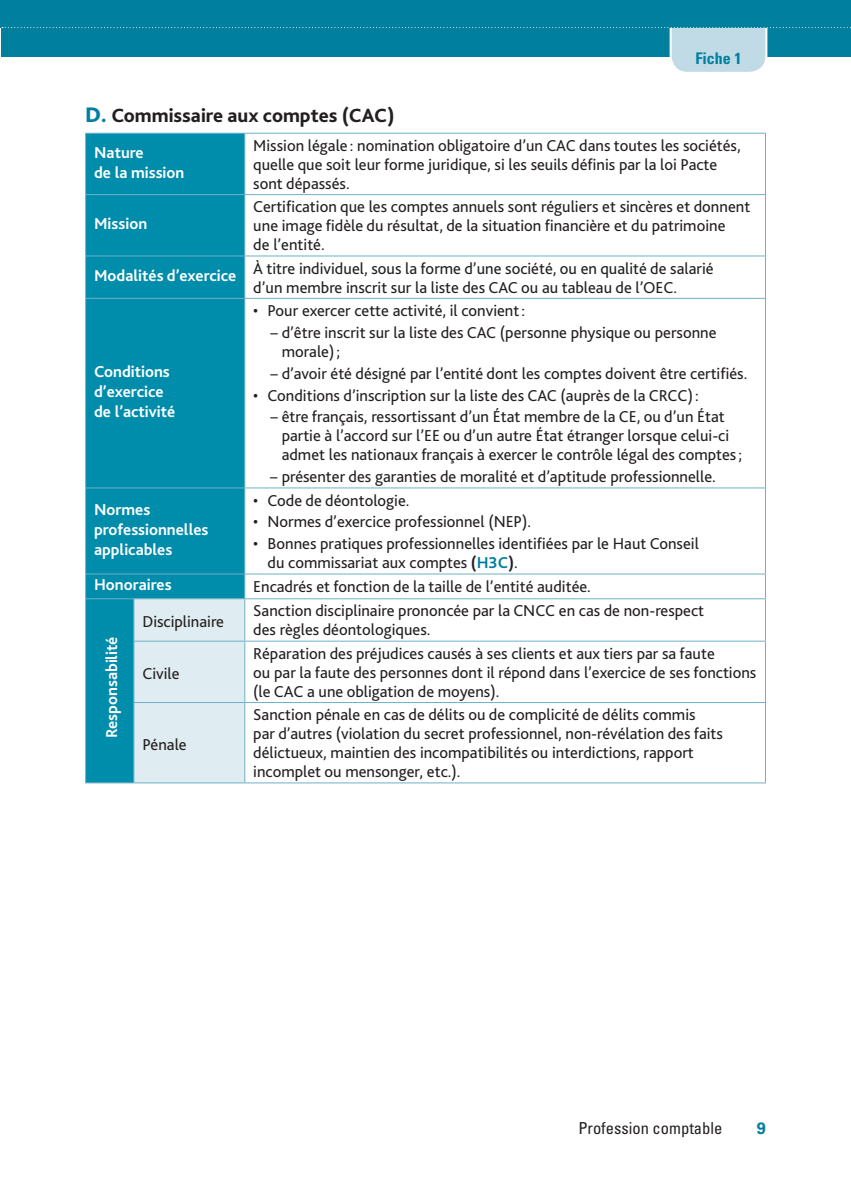
<style>
.page{position:relative;width:851px;height:1191px;background:#fff}
.page>*{position:absolute;margin:0;border:0;box-sizing:border-box;transform-origin:0 0}
.t1{font:800 20px "Bliss 2";color:#231f20}
.t2{font:16.4px/19px "Bliss 2";color:#231f20}
.t3{font:700 16.4px/20px "Bliss 2";color:#fff}
.t4{font:condensed 16.4px "Univers LT Std";color:#231f20}
.t5{font:700 16.4px "Univers LT Std";color:#007f9f}
.t6{font:700 condensed 16px "Univers LT Std";color:#007f9f}
.s1{font-size:22px;color:#007f9f}
.s2{font-weight:700;color:#fff}
.s3{font-weight:700}
.s4{font-weight:700;color:#007f9f}
</style>
<div class="page">
<svg style="left:1px;top:0;width:849px;height:72px"></svg>
<div style="left:86px;top:134px;width:158px;height:648px;background:#008cab"></div>
<hr style="left:245px;top:133px;width:520px;height:1px;background:#6db1c8">
<hr style="left:764px;top:134px;width:1px;height:60px;background:#6db1c8">
<hr style="left:85px;top:194px;width:49px;height:1px;background:#6db1c8">
<hr style="left:134px;top:194px;width:111px;height:1px;background:#6db1c8">
<hr style="left:245px;top:194px;width:520px;height:1px;background:#6db1c8">
<hr style="left:764px;top:195px;width:1px;height:60px;background:#6db1c8">
<hr style="left:85px;top:255px;width:49px;height:1px;background:#6db1c8">
<hr style="left:134px;top:255px;width:111px;height:1px;background:#6db1c8">
<hr style="left:245px;top:255px;width:520px;height:1px;background:#6db1c8">
<hr style="left:764px;top:256px;width:1px;height:42px;background:#6db1c8">
<hr style="left:85px;top:298px;width:49px;height:1px;background:#6db1c8">
<hr style="left:134px;top:298px;width:111px;height:1px;background:#6db1c8">
<hr style="left:245px;top:298px;width:520px;height:1px;background:#6db1c8">
<hr style="left:764px;top:299px;width:1px;height:188px;background:#6db1c8">
<hr style="left:85px;top:487px;width:49px;height:1px;background:#6db1c8">
<hr style="left:134px;top:487px;width:111px;height:1px;background:#6db1c8">
<hr style="left:245px;top:487px;width:520px;height:1px;background:#6db1c8">
<hr style="left:764px;top:488px;width:1px;height:85px;background:#6db1c8">
<hr style="left:85px;top:573px;width:49px;height:1px;background:#6db1c8">
<hr style="left:134px;top:573px;width:111px;height:1px;background:#6db1c8">
<hr style="left:245px;top:573px;width:520px;height:1px;background:#6db1c8">
<hr style="left:85px;top:598px;width:49px;height:1px;background:#6db1c8">
<hr style="left:245px;top:598px;width:520px;height:1px;background:#6db1c8">
<hr style="left:764px;top:599px;width:1px;height:41px;background:#6db1c8">
<hr style="left:133px;top:640px;width:112px;height:1px;background:#6db1c8">
<hr style="left:245px;top:640px;width:520px;height:1px;background:#6db1c8">
<hr style="left:764px;top:641px;width:1px;height:61px;background:#6db1c8">
<hr style="left:133px;top:702px;width:112px;height:1px;background:#6db1c8">
<hr style="left:245px;top:702px;width:520px;height:1px;background:#6db1c8">
<hr style="left:764px;top:703px;width:1px;height:79px;background:#6db1c8">
<hr style="left:245px;top:782px;width:520px;height:1px;background:#6db1c8">
<hr style="left:244px;top:134px;width:1px;height:60px;background:#6db1c8">
<hr style="left:244px;top:195px;width:1px;height:60px;background:#6db1c8">
<hr style="left:244px;top:256px;width:1px;height:42px;background:#6db1c8">
<hr style="left:244px;top:299px;width:1px;height:188px;background:#6db1c8">
<hr style="left:244px;top:488px;width:1px;height:85px;background:#6db1c8">
<svg style="left:134px;top:574px;width:111px;height:208px;background:#c3dfe9"></svg>
<hr style="left:85px;top:133px;width:49px;height:1px;background:#6db1c8">
<hr style="left:85px;top:134px;width:1px;height:60px;background:#6db1c8">
<hr style="left:134px;top:133px;width:111px;height:1px;background:#6db1c8">
<hr style="left:85px;top:195px;width:1px;height:60px;background:#6db1c8">
<hr style="left:85px;top:256px;width:1px;height:42px;background:#6db1c8">
<hr style="left:85px;top:299px;width:1px;height:188px;background:#6db1c8">
<hr style="left:85px;top:488px;width:1px;height:85px;background:#6db1c8">
<svg style="left:85px;top:574px;width:1px;height:24px"></svg>
<hr style="left:85px;top:599px;width:1px;height:42px;background:#6db1c8">
<hr style="left:85px;top:641px;width:1px;height:61px;background:#6db1c8">
<hr style="left:85px;top:702px;width:1px;height:80px;background:#6db1c8">
<hr style="left:85px;top:782px;width:49px;height:1px;background:#6db1c8">
<hr style="left:134px;top:598px;width:111px;height:1px;background:#6db1c8">
<hr style="left:133px;top:599px;width:1px;height:41px;background:#6db1c8">
<hr style="left:244px;top:599px;width:1px;height:41px;background:#6db1c8">
<hr style="left:133px;top:641px;width:1px;height:61px;background:#6db1c8">
<hr style="left:244px;top:641px;width:1px;height:61px;background:#6db1c8">
<hr style="left:133px;top:703px;width:1px;height:79px;background:#6db1c8">
<hr style="left:244px;top:703px;width:1px;height:79px;background:#6db1c8">
<hr style="left:134px;top:782px;width:111px;height:1px;background:#6db1c8">
<p class="t6" style="left:695px;top:48px;width:48px">Fiche 1</p>
<p class="t1" style="left:85px;top:103px;width:311px"><span class="s1">D.</span> Commissaire aux comptes (CAC)</p>
<p class="t3" style="left:94px;top:142px;width:92px">Nature<br>de la mission</p>
<p class="t2" style="left:253px;top:135px;width:489px">Mission légale : nomination obligatoire d’un CAC dans toutes les sociétés, quelle que soit leur forme juridique, si les seuils définis par la loi Pacte sont dépassés.</p>
<p class="t3" style="left:94px;top:213px;width:55px">Mission</p>
<p class="t2" style="left:253px;top:197px;width:498px">Certification que les comptes annuels sont réguliers et sincères et donnent une image fidèle du résultat, de la situation financière et du patrimoine<br>de l’entité.</p>
<p class="t2" style="left:253px;top:258px;width:462px;text-indent:-159px"><span class="s2">Modalités d’exercice</span> À titre individuel, sous la forme d’une société, ou en qualité de salarié d’un membre inscrit sur la liste des CAC ou au tableau de l’OEC.</p>
<p class="t3" style="left:94px;top:361px;width:83px">Conditions d’exercice de l’activité</p>
<p class="t3" style="left:94px;top:499px;width:116px">Normes professionnelles applicables</p>
<p class="t2" style="left:253px;top:301px;width:273px">• Pour exercer cette activité, il convient:</p>
<p class="t2" style="left:281px;top:322px;width:436px;text-indent:-11px">– d’être inscrit sur la liste des CAC (personne physique ou personne morale);</p>
<p class="t2" style="left:270px;top:363px;width:478px">– d’avoir été désigné par l’entité dont les comptes doivent être certifiés.</p>
<p class="t2" style="left:253px;top:385px;width:447px">• Conditions d’inscription sur la liste des CAC (auprès de la CRCC):</p>
<p class="t2" style="left:281px;top:407px;width:462px;text-indent:-11px">– être français, ressortissant d’un État membre de la CE, ou d’un État partie à l’accord sur l’EE ou d’un autre État étranger lorsque celui-ci admet les nationaux français à exercer le contrôle légal des comptes;</p>
<p class="t2" style="left:270px;top:467px;width:447px">– présenter des garanties de moralité et d’aptitude professionnelle.</p>
<p class="t2" style="left:253px;top:490px;width:158px">• Code de déontologie.</p>
<p class="t2" style="left:253px;top:512px;width:279px">• Normes d’exercice professionnel (NEP).</p>
<p class="t2" style="left:267px;top:534px;width:433px;text-indent:-14px">• Bonnes pratiques professionnelles identifiées par le Haut Conseil du commissariat aux comptes <span class="s3">(</span><span class="s4">H3C</span><span class="s3">)</span>.</p>
<p class="t3" style="left:94px;top:574px;width:79px">Honoraires</p>
<p class="t2" style="left:253px;top:576px;width:339px">Encadrés et fonction de la taille de l’entité auditée.</p>
<p class="t3" style="left:101px;top:738px;width:103px;rotate:-90deg">Responsabilité</p>
<p class="t2" style="left:142px;top:612px;width:83px">Disciplinaire</p>
<p class="t2" style="left:253px;top:601px;width:452px">Sanction disciplinaire prononcée par la CNCC en cas de non-respect des règles déontologiques.</p>
<p class="t2" style="left:142px;top:664px;width:39px">Civile</p>
<p class="t2" style="left:253px;top:643px;width:504px">Réparation des préjudices causés à ses clients et aux tiers par sa faute<br>ou par la faute des personnes dont il répond dans l’exercice de ses fonctions (le CAC a une obligation de moyens).</p>
<p class="t2" style="left:142px;top:735px;width:46px">Pénale</p>
<p class="t2" style="left:253px;top:705px;width:471px">Sanction pénale en cas de délits ou de complicité de délits commis<br>par d’autres (violation du secret professionnel, non-révélation des faits délictueux, maintien des incompatibilités ou interdictions, rapport incomplet ou mensonger, etc.).</p>
<p class="t4" style="left:578px;top:1117px;width:145px">Profession comptable</p>
<p class="t5" style="left:756px;top:1118px;width:11px">9</p>
</div>
